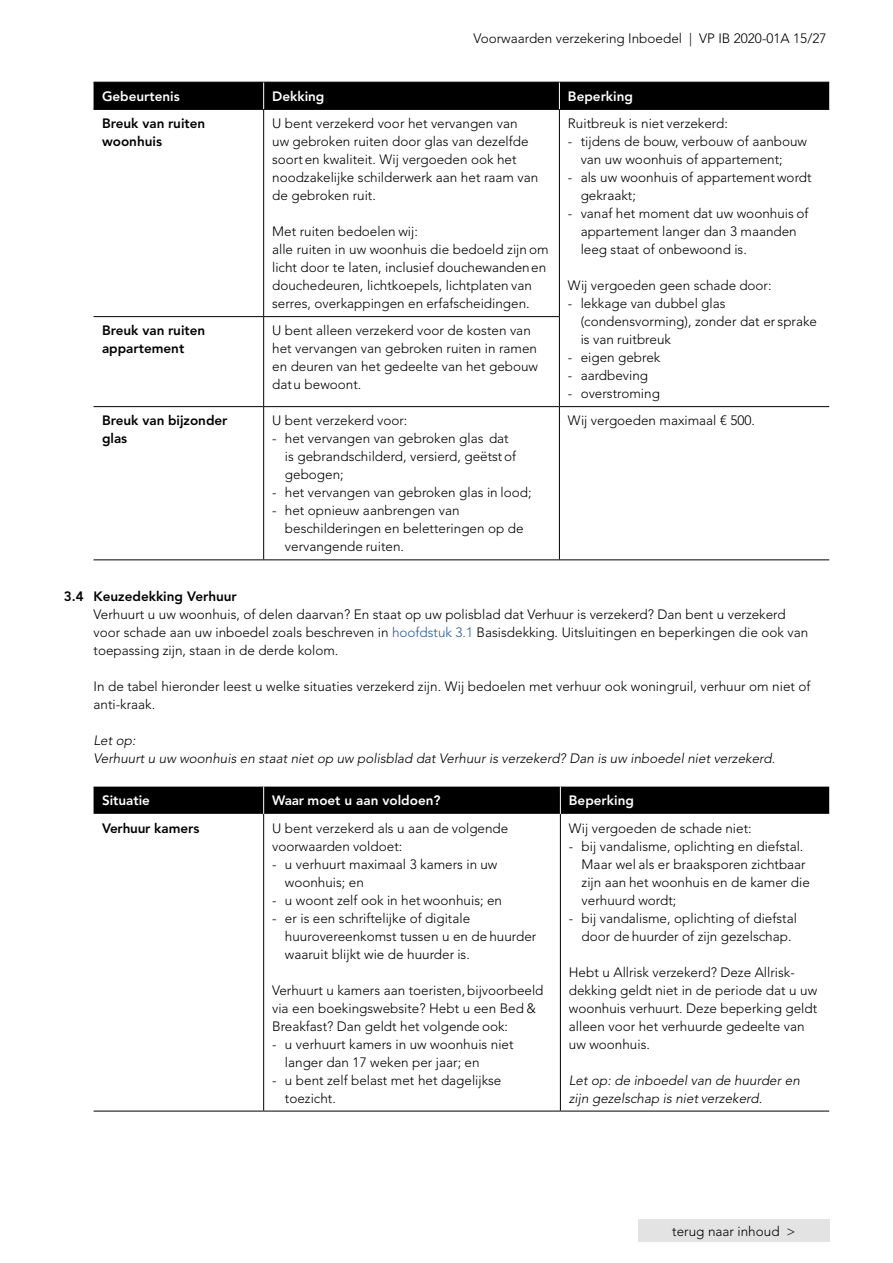
<style>
.page{position:relative;width:893px;height:1263px;background:#fff}
.page>*{position:absolute;margin:0;border:0;box-sizing:border-box;transform-origin:0 0}
.t1{font:300 13.5px/18px "Avenir LT Std";color:#000}
.t2{font:italic 300 13.5px/18px "Avenir LT Std";color:#000}
.t3{font:800 13.5px/18px "Avenir LT Std";color:#000}
.t4{font:800 13.5px "Avenir LT Std";color:#fff}
.s1{color:#000}
.s2{color:#275b9b}
</style>
<div class="page">
<div style="left:638px;top:1219px;width:192px;height:23px;background:#e3e3e3"></div>
<hr style="left:94px;top:109px;width:170px;height:1px;background:#000">
<hr style="left:263px;top:110px;width:1px;height:206px;background:#000">
<hr style="left:264px;top:109px;width:295px;height:1px;background:#000">
<hr style="left:559px;top:110px;width:1px;height:206px;background:#000">
<hr style="left:559px;top:109px;width:270px;height:1px;background:#000">
<hr style="left:94px;top:316px;width:170px;height:1px;background:#000">
<hr style="left:263px;top:317px;width:1px;height:89px;background:#000">
<hr style="left:264px;top:316px;width:296px;height:1px;background:#000">
<hr style="left:559px;top:317px;width:1px;height:89px;background:#000">
<hr style="left:94px;top:406px;width:170px;height:1px;background:#000">
<hr style="left:94px;top:559px;width:170px;height:1px;background:#000">
<hr style="left:263px;top:407px;width:1px;height:152px;background:#000">
<hr style="left:264px;top:406px;width:295px;height:1px;background:#000">
<hr style="left:264px;top:559px;width:295px;height:1px;background:#000">
<hr style="left:559px;top:407px;width:1px;height:152px;background:#000">
<hr style="left:559px;top:406px;width:270px;height:1px;background:#000">
<hr style="left:559px;top:559px;width:270px;height:1px;background:#000">
<div style="left:94px;top:82px;width:735px;height:27px;background:#000"></div>
<hr style="left:263px;top:814px;width:1px;height:297px;background:#000">
<hr style="left:560px;top:814px;width:1px;height:297px;background:#000">
<hr style="left:94px;top:1111px;width:170px;height:1px;background:#000">
<hr style="left:264px;top:1111px;width:296px;height:1px;background:#000">
<hr style="left:560px;top:1111px;width:269px;height:1px;background:#000">
<div style="left:94px;top:787px;width:735px;height:27px;background:#000"></div>
<p class="t1" style="left:473px;top:29px;width:354px">Voorwaarden verzekering Inboedel | VP IB 2020-01A 15/27</p>
<p class="t4" style="left:102px;top:88px;width:79px">Gebeurtenis</p>
<p class="t4" style="left:272px;top:88px;width:54px">Dekking</p>
<p class="t4" style="left:568px;top:88px;width:115px">Beperking<span class="s1">perking</span></p>
<p class="t3" style="left:102px;top:114px;width:105px">Breuk van ruiten woonhuis</p>
<p class="t1" style="left:272px;top:114px;width:268px">U bent verzekerd voor het vervangen van<br>uw gebroken ruiten door glas van dezelfde soort en kwaliteit. Wij vergoeden ook het noodzakelijke schilderwerk aan het raam van de gebroken ruit.</p>
<p class="t1" style="left:272px;top:222px;width:278px">Met ruiten bedoelen wij:<br>alle ruiten in uw woonhuis die bedoeld zijn om licht door te laten, inclusief douchewanden en douchedeuren, lichtkoepels, lichtplaten van serres, overkappingen en erfafscheidingen.</p>
<p class="t1" style="left:568px;top:114px;width:162px">Ruitbreuk is niet verzekerd:</p>
<p class="t1" style="left:581px;top:132px;width:228px;text-indent:-13px">- tijdens de bouw, verbouw of aanbouw van uw woonhuis of appartement;</p>
<p class="t1" style="left:581px;top:168px;width:232px;text-indent:-13px">- als uw woonhuis of appartement wordt gekraakt;</p>
<p class="t1" style="left:581px;top:204px;width:229px;text-indent:-13px">- vanaf het moment dat uw woonhuis of appartement langer dan 3 maanden leeg staat of onbewoond is.</p>
<p class="t1" style="left:568px;top:276px;width:205px">Wij vergoeden geen schade door:</p>
<p class="t1" style="left:581px;top:294px;width:238px;text-indent:-13px">- lekkage van dubbel glas (condensvorming), zonder dat er sprake is van ruitbreuk</p>
<p class="t1" style="left:568px;top:348px;width:94px">- eigen gebrek</p>
<p class="t1" style="left:568px;top:366px;width:82px">- aardbeving</p>
<p class="t1" style="left:568px;top:384px;width:94px">- overstroming</p>
<p class="t3" style="left:102px;top:322px;width:105px">Breuk van ruiten appartement</p>
<p class="t1" style="left:272px;top:322px;width:267px">U bent alleen verzekerd voor de kosten van het vervangen van gebroken ruiten in ramen en deuren van het gedeelte van het gebouw dat u bewoont.</p>
<p class="t3" style="left:102px;top:412px;width:127px">Breuk van bijzonder glas</p>
<p class="t1" style="left:272px;top:412px;width:137px">U bent verzekerd voor:</p>
<p class="t1" style="left:568px;top:412px;width:188px">Wij vergoeden maximaal € 500.</p>
<p class="t1" style="left:285px;top:430px;width:233px;text-indent:-13px">- het vervangen van gebroken glas dat is gebrandschilderd, versierd, geëtst of gebogen;</p>
<p class="t1" style="left:272px;top:484px;width:261px">- het vervangen van gebroken glas in lood;</p>
<p class="t1" style="left:285px;top:502px;width:240px;text-indent:-13px">- het opnieuw aanbrengen van beschilderingen en beletteringen op de vervangende ruiten.</p>
<p class="t3" style="left:64px;top:587px;width:175px">3.4 Keuzedekking Verhuur</p>
<p class="t1" style="left:94px;top:605px;width:716px">Verhuurt u uw woonhuis, of delen daarvan? En staat op uw polisblad dat Verhuur is verzekerd? Dan bent u verzekerd voor schade aan uw inboedel zoals beschreven in <span class="s2">hoofdstuk 3.1</span> Basisdekking. Uitsluitingen en beperkingen die ook van toepassing zijn, staan in de derde kolom.</p>
<p class="t1" style="left:94px;top:677px;width:718px">In de tabel hieronder leest u welke situaties verzekerd zijn. Wij bedoelen met verhuur ook woningruil, verhuur om niet of anti-kraak.</p>
<p class="t2" style="left:94px;top:731px;width:683px">Let op:<br>Verhuurt u uw woonhuis en staat niet op uw polisblad dat Verhuur is verzekerd? Dan is uw inboedel niet verzekerd.</p>
<p class="t4" style="left:102px;top:793px;width:50px">Situatie</p>
<p class="t4" style="left:272px;top:793px;width:170px">Waar moet u aan voldoen?</p>
<p class="t4" style="left:569px;top:793px;width:115px">Beperking<span class="s1">perking</span></p>
<p class="t3" style="left:102px;top:819px;width:99px">Verhuur kamers</p>
<p class="t1" style="left:272px;top:819px;width:238px">U bent verzekerd als u aan de volgende voorwaarden voldoet:</p>
<p class="t1" style="left:285px;top:855px;width:214px;text-indent:-13px">- u verhuurt maximaal 3 kamers in uw woonhuis; en</p>
<p class="t1" style="left:272px;top:891px;width:231px">- u woont zelf ook in het woonhuis; en</p>
<p class="t1" style="left:285px;top:909px;width:253px;text-indent:-13px">- er is een schriftelijke of digitale huurovereenkomst tussen u en de huurder waaruit blijkt wie de huurder is.</p>
<p class="t1" style="left:272px;top:981px;width:273px">Verhuurt u kamers aan toeristen, bijvoorbeeld via een boekingswebsite? Hebt u een Bed &amp;<br>Breakfast? Dan geldt het volgende ook:</p>
<p class="t1" style="left:285px;top:1035px;width:230px;text-indent:-13px">- u verhuurt kamers in uw woonhuis niet langer dan 17 weken per jaar; en</p>
<p class="t1" style="left:285px;top:1071px;width:218px;text-indent:-13px">- u bent zelf belast met het dagelijkse toezicht.</p>
<p class="t1" style="left:569px;top:819px;width:184px">Wij vergoeden de schade niet:</p>
<p class="t1" style="left:582px;top:837px;width:230px;text-indent:-13px">- bij vandalisme, oplichting en diefstal.<br>Maar wel als er braaksporen zichtbaar zijn aan het woonhuis en de kamer die verhuurd wordt;</p>
<p class="t1" style="left:569px;top:909px;width:230px;text-align:center">- bij vandalisme, oplichting of diefstal door de huurder of zijn gezelschap.</p>
<p class="t1" style="left:569px;top:963px;width:250px">Hebt u Allrisk verzekerd? Deze Allrisk&shy;dekking geldt niet in de periode dat u uw woonhuis verhuurt. Deze beperking geldt alleen voor het verhuurde gedeelte van uw woonhuis.</p>
<p class="t2" style="left:569px;top:1071px;width:232px">Let op: de inboedel van de huurder en zijn gezelschap is niet verzekerd.</p>
<p class="t1" style="left:672px;top:1222px;width:125px">terug naar inhoud &gt;</p>
</div>
